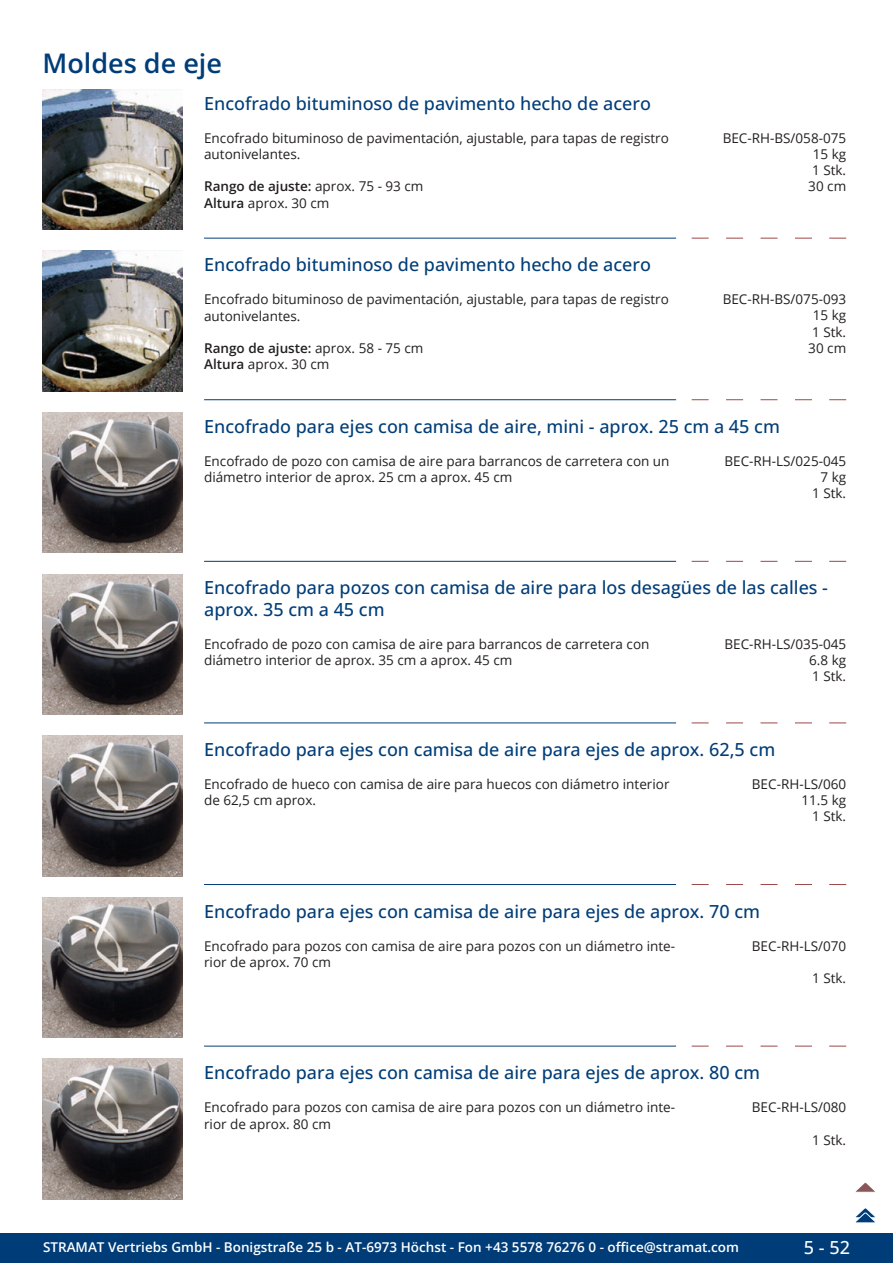
<style>
.page{position:relative;width:893px;height:1263px;background:#fff}
.page>*{position:absolute;margin:0;border:0;box-sizing:border-box;transform-origin:0 0}
.GruppeName{font:600 27px "Open Sans";color:#003d78}
.ArtikelName{font:500 18px/21.6px "Open Sans";color:#003d78}
.t1{font:500 18px "Open Sans";color:#fff}
.Beschreibung{font:13.5px/16.2px "Open Sans";color:#231f20}
.ArtikelNummer{font:13.5px "Open Sans";color:#231f20}
.t2{font:600 13.5px "Open Sans";color:#fff}
.s1{font-weight:600}
</style>
<div class="page">
<div style="left:0;top:1233px;width:893px;height:30px;background:#003d78"></div>
<img style="left:43px;top:89px;width:140px;height:141px">
<img style="left:43px;top:251px;width:140px;height:140px">
<svg style="left:692px;top:238px;width:17px;height:1px"></svg>
<svg style="left:726px;top:238px;width:17px;height:1px"></svg>
<svg style="left:760px;top:238px;width:17px;height:1px"></svg>
<svg style="left:795px;top:238px;width:17px;height:1px"></svg>
<svg style="left:829px;top:238px;width:17px;height:1px"></svg>
<hr style="left:204px;top:238px;width:472px;height:1px;background:#003d78">
<img style="left:43px;top:412px;width:140px;height:141px">
<svg style="left:692px;top:399px;width:17px;height:1px"></svg>
<svg style="left:726px;top:399px;width:17px;height:1px"></svg>
<svg style="left:760px;top:399px;width:17px;height:1px"></svg>
<svg style="left:795px;top:399px;width:17px;height:1px"></svg>
<svg style="left:829px;top:399px;width:17px;height:1px"></svg>
<hr style="left:204px;top:399px;width:472px;height:1px;background:#003d78">
<img style="left:43px;top:574px;width:140px;height:140px">
<svg style="left:692px;top:561px;width:17px;height:1px"></svg>
<svg style="left:726px;top:561px;width:17px;height:1px"></svg>
<svg style="left:760px;top:561px;width:17px;height:1px"></svg>
<svg style="left:795px;top:561px;width:17px;height:1px"></svg>
<svg style="left:829px;top:561px;width:17px;height:1px"></svg>
<hr style="left:204px;top:561px;width:472px;height:1px;background:#003d78">
<img style="left:43px;top:736px;width:140px;height:140px">
<svg style="left:692px;top:723px;width:17px;height:1px"></svg>
<svg style="left:726px;top:723px;width:17px;height:1px"></svg>
<svg style="left:760px;top:723px;width:17px;height:1px"></svg>
<svg style="left:795px;top:723px;width:17px;height:1px"></svg>
<svg style="left:829px;top:723px;width:17px;height:1px"></svg>
<hr style="left:204px;top:723px;width:472px;height:1px;background:#003d78">
<img style="left:43px;top:897px;width:140px;height:140px">
<svg style="left:692px;top:884px;width:17px;height:1px"></svg>
<svg style="left:726px;top:884px;width:17px;height:1px"></svg>
<svg style="left:760px;top:884px;width:17px;height:1px"></svg>
<svg style="left:795px;top:884px;width:17px;height:1px"></svg>
<svg style="left:829px;top:884px;width:17px;height:1px"></svg>
<hr style="left:204px;top:884px;width:472px;height:1px;background:#003d78">
<img style="left:43px;top:1059px;width:140px;height:140px">
<svg style="left:692px;top:1046px;width:17px;height:1px"></svg>
<svg style="left:726px;top:1046px;width:17px;height:1px"></svg>
<svg style="left:760px;top:1046px;width:17px;height:1px"></svg>
<svg style="left:795px;top:1046px;width:17px;height:1px"></svg>
<svg style="left:829px;top:1046px;width:17px;height:1px"></svg>
<hr style="left:204px;top:1046px;width:472px;height:1px;background:#003d78">
<svg style="left:856px;top:1183px;width:19px;height:9px"></svg>
<svg style="left:855px;top:1208px;width:21px;height:15px"></svg>
<p class="GruppeName" style="left:43px;top:44px;width:181px">Moldes de eje</p>
<p class="ArtikelName" style="left:204px;top:92px;width:448px">Encofrado bituminoso de pavimento hecho de acero</p>
<p class="Beschreibung" style="left:204px;top:129px;width:466px">Encofrado bituminoso de pavimentación, ajustable, para tapas de registro autonivelantes.</p>
<p class="Beschreibung" style="left:204px;top:178px;width:221px"><span class="s1">Rango de ajuste:</span> aprox. 75 - 93 cm<br><span class="s1">Altura</span> aprox. 30 cm</p>
<p class="ArtikelName" style="left:204px;top:253px;width:448px">Encofrado bituminoso de pavimento hecho de acero</p>
<p class="Beschreibung" style="left:204px;top:291px;width:466px">Encofrado bituminoso de pavimentación, ajustable, para tapas de registro autonivelantes.</p>
<p class="Beschreibung" style="left:204px;top:340px;width:221px"><span class="s1">Rango de ajuste:</span> aprox. 58 - 75 cm<br><span class="s1">Altura</span> aprox. 30 cm</p>
<p class="ArtikelNummer" style="left:723px;top:128px;width:125px">BEC-RH-BS/058-075</p>
<p class="ArtikelNummer" style="left:813px;top:145px;width:35px">15 kg</p>
<p class="ArtikelNummer" style="left:812px;top:161px;width:36px">1 Stk.</p>
<p class="ArtikelNummer" style="left:808px;top:177px;width:39px">30 cm</p>
<p class="ArtikelNummer" style="left:723px;top:290px;width:125px">BEC-RH-BS/075-093</p>
<p class="ArtikelNummer" style="left:813px;top:306px;width:35px">15 kg</p>
<p class="ArtikelNummer" style="left:812px;top:322px;width:36px">1 Stk.</p>
<p class="ArtikelNummer" style="left:808px;top:339px;width:39px">30 cm</p>
<p class="ArtikelName" style="left:204px;top:415px;width:577px">Encofrado para ejes con camisa de aire, mini - aprox. 25 cm a 45 cm</p>
<p class="Beschreibung" style="left:204px;top:453px;width:467px">Encofrado de pozo con camisa de aire para barrancos de carretera con un diámetro interior de aprox. 25 cm a aprox. 45 cm</p>
<p class="ArtikelNummer" style="left:724px;top:452px;width:123px">BEC-RH-LS/025-045</p>
<p class="ArtikelNummer" style="left:820px;top:468px;width:27px">7 kg</p>
<p class="ArtikelNummer" style="left:812px;top:484px;width:36px">1 Stk.</p>
<p class="ArtikelName" style="left:204px;top:576px;width:625px">Encofrado para pozos con camisa de aire para los desagües de las calles - aprox. 35 cm a 45 cm</p>
<p class="Beschreibung" style="left:204px;top:636px;width:447px">Encofrado de pozo con camisa de aire para barrancos de carretera con diámetro interior de aprox. 35 cm a aprox. 45 cm</p>
<p class="ArtikelNummer" style="left:724px;top:635px;width:123px">BEC-RH-LS/035-045</p>
<p class="ArtikelNummer" style="left:809px;top:651px;width:39px">6.8 kg</p>
<p class="ArtikelNummer" style="left:812px;top:667px;width:36px">1 Stk.</p>
<p class="ArtikelName" style="left:204px;top:738px;width:573px">Encofrado para ejes con camisa de aire para ejes de aprox. 62,5 cm</p>
<p class="Beschreibung" style="left:204px;top:776px;width:467px">Encofrado de hueco con camisa de aire para huecos con diámetro interior de 62,5 cm aprox.</p>
<p class="ArtikelNummer" style="left:752px;top:775px;width:96px">BEC-RH-LS/060</p>
<p class="ArtikelNummer" style="left:801px;top:791px;width:46px">11.5 kg</p>
<p class="ArtikelNummer" style="left:812px;top:807px;width:36px">1 Stk.</p>
<p class="ArtikelName" style="left:204px;top:900px;width:558px">Encofrado para ejes con camisa de aire para ejes de aprox. 70 cm</p>
<p class="Beschreibung" style="left:204px;top:937px;width:471px">Encofrado para pozos con camisa de aire para pozos con un diámetro inte&shy;rior de aprox. 70 cm</p>
<p class="ArtikelNummer" style="left:752px;top:936px;width:96px">BEC-RH-LS/070</p>
<p class="ArtikelNummer" style="left:812px;top:969px;width:36px">1 Stk.</p>
<p class="ArtikelName" style="left:204px;top:1061px;width:558px">Encofrado para ejes con camisa de aire para ejes de aprox. 80 cm</p>
<p class="Beschreibung" style="left:204px;top:1099px;width:471px">Encofrado para pozos con camisa de aire para pozos con un diámetro inte&shy;rior de aprox. 80 cm</p>
<p class="ArtikelNummer" style="left:752px;top:1098px;width:96px">BEC-RH-LS/080</p>
<p class="ArtikelNummer" style="left:812px;top:1130px;width:36px">1 Stk.</p>
<p class="t2" style="left:43px;top:1238px;width:698px">STRAMAT Vertriebs GmbH - Bonigstraße 25 b - AT-6973 Höchst - Fon +43 5578 76276 0 - office@stramat.com</p>
<h2 class="t1" style="left:804px;top:1234px;width:48px">5 - 52</h2>
</div>
